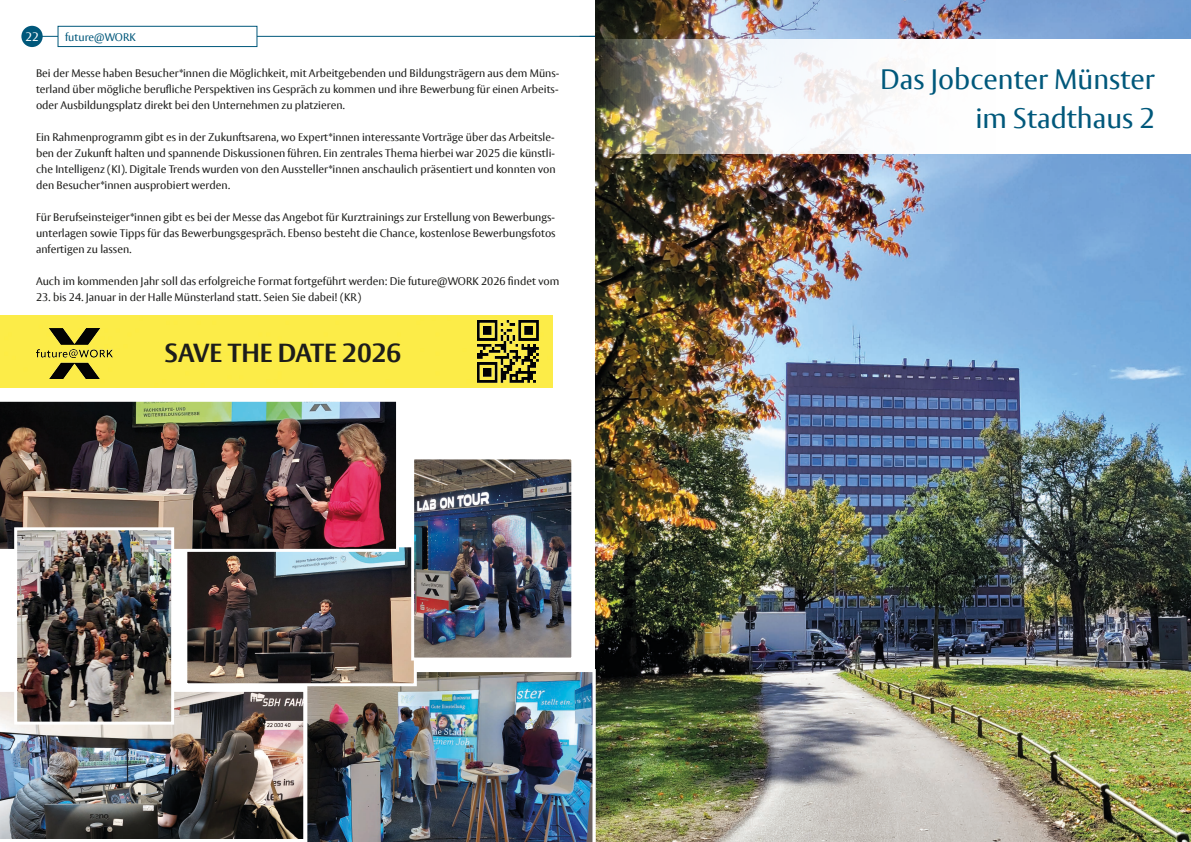
<style>
.page{position:relative;width:1191px;height:842px;background:#fff}
.page>*{position:absolute;margin:0;border:0;box-sizing:border-box;transform-origin:0 0}
.t1{font:28px/39px "Vesta Pro";color:#00587b;text-align:right}
.t2{font:700 26px "Vesta Pro";color:#1d1d1b}
.t3{font:12px "Vesta Pro";color:#fff}
.t4{font:11px/16px "Vesta Pro";color:#1d1d1b;text-align:justify}
.t5{font:11px "Vesta Pro";color:#00587b}
</style>
<div class="page">
<hr style="left:37px;top:36px;width:567px;height:1px;background:#00587b">
<div style="left:21px;top:26px;width:22px;height:21px;background:#00587b;border-radius:50%"></div>
<div style="left:58px;top:26px;width:199px;height:21px;background:#fff;border:1px solid #00587b"></div>
<img style="left:595px;top:0;width:596px;height:842px">
<svg style="left:595px;top:39px;width:596px;height:115px"></svg>
<img style="left:307px;top:672px;width:286px;height:170px">
<img style="left:0;top:691px;width:304px;height:148px">
<img style="left:188px;top:548px;width:225px;height:134px">
<div style="left:184px;top:544px;width:233px;height:142px;border:3px solid #fff"></div>
<img style="left:0;top:401px;width:399px;height:151px">
<img style="left:18px;top:531px;width:152px;height:190px">
<div style="left:14px;top:527px;width:160px;height:198px;border:3px solid #fff"></div>
<img style="left:415px;top:460px;width:155px;height:196px">
<div style="left:411px;top:456px;width:163px;height:204px;border:3px solid #fff"></div>
<div style="left:0;top:316px;width:553px;height:71px;background:#fcec48"></div>
<img style="left:36px;top:328px;width:77px;height:50px">
<img style="left:475px;top:318px;width:67px;height:67px">
<p class="t3" style="left:25px;top:29px;width:15px">22</p>
<p class="t5" style="left:65px;top:31px;width:72px">future@WORK</p>
<p class="t4" style="left:36px;top:65px;width:525px">Bei der Messe haben Besucher*innen die Möglichkeit, mit Arbeitgebenden und Bildungsträgern aus dem Müns&shy;terland über mögliche berufliche Perspektiven ins Gespräch zu kommen und ihre Bewerbung für einen Arbeits&shy;oder Ausbildungsplatz direkt bei den Unternehmen zu platzieren.</p>
<p class="t4" style="left:36px;top:129px;width:521px">Ein Rahmenprogramm gibt es in der Zukunftsarena, wo Expert*innen interessante Vorträge über das Arbeitsle&shy;ben der Zukunft halten und spannende Diskussionen führen. Ein zentrales Thema hierbei war 2025 die künstli&shy;che Intelligenz (KI). Digitale Trends wurden von den Aussteller*innen anschaulich präsentiert und konnten von den Besucher*innen ausprobiert werden.</p>
<p class="t4" style="left:36px;top:209px;width:521px">Für Berufseinsteiger*innen gibt es bei der Messe das Angebot für Kurztrainings zur Erstellung von Bewerbungs&shy;unterlagen sowie Tipps für das Bewerbungsgespräch. Ebenso besteht die Chance, kostenlose Bewerbungsfotos anfertigen zu lassen.</p>
<p class="t4" style="left:36px;top:273px;width:525px">Auch im kommenden Jahr soll das erfolgreiche Format fortgeführt werden: Die future@WORK 2026 findet vom</p>
<p class="t4" style="left:36px;top:289px;width:327px">23. bis 24. Januar in der Halle Münsterland statt. Seien Sie dabei! (KR)</p>
<p class="t2" style="left:164px;top:337px;width:238px">SAVE THE DATE 2026</p>
<p class="t1" style="left:880px;top:59px;width:276px">Das Jobcenter Münster im Stadthaus 2</p>
</div>
